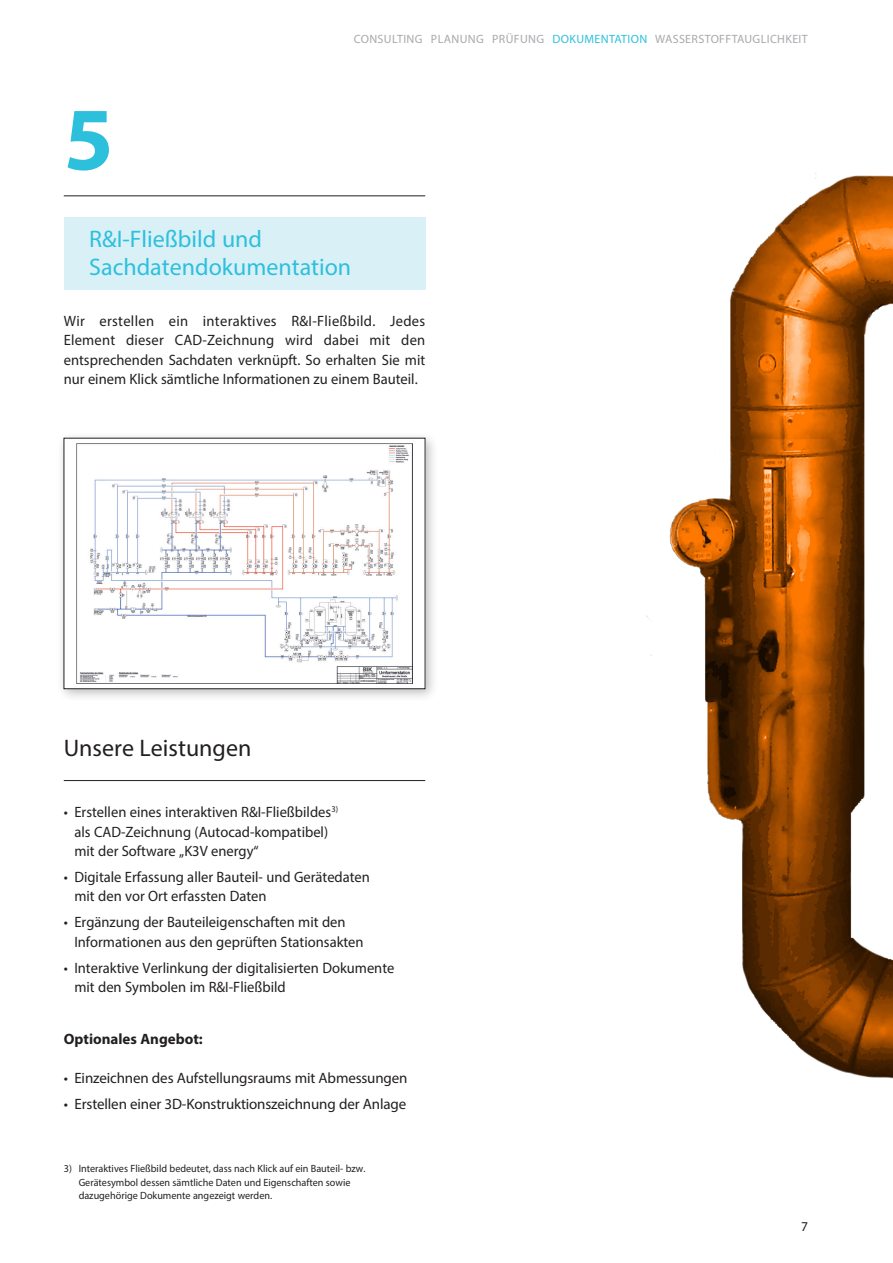
<style>
.page{position:relative;width:893px;height:1263px;background:#fff}
.page>*{position:absolute;margin:0;border:0;box-sizing:border-box;transform-origin:0 0}
.t1{font:700 90px "Myriad Pro";color:#2dc0dc}
.t2{font:24px/28.8px "Myriad Pro";color:#2dc0dc}
.t3{font:24px "Myriad Pro";color:#231f20}
.t4{font:15px/19.5px "Myriad Pro";color:#231f20}
.t5{font:700 15px "Myriad Pro";color:#231f20}
.t6{font:13.5px "Myriad Pro";color:#231f20}
.t7{font:12px "Myriad Pro";letter-spacing:.03em;color:#a8a9ad}
.t8{font:10.5px/13.5px "Myriad Pro";color:#231f20}
.s1{color:#2dc0dc}
</style>
<div class="page">
<div style="left:57px;top:431px;width:382px;height:271px;background:#231f20;opacity:.3"></div>
<div style="left:64px;top:438px;width:361px;height:251px;background:#fff"></div>
<img style="left:76px;top:443px;width:337px;height:240px">
<div style="left:64px;top:217px;width:361px;height:72px;background:#d9f0f7"></div>
<hr style="left:64px;top:196px;width:361px;height:1px;background:#231f20">
<hr style="left:64px;top:780px;width:361px;height:1px;background:#231f20">
<img style="left:646px;top:173px;width:247px;height:906px">
<h1 class="t1" style="left:64px;top:81px;width:51px">5</h1>
<p class="t7" style="left:354px;top:32px;width:456px">CONSULTING PLANUNG PRÜFUNG <span class="s1">DOKUMENTATION</span> WASSERSTOFFTAUGLICHKEIT</p>
<h2 class="t2" style="left:89px;top:224px;width:263px">R&amp;I-Fließbild und<br>Sachdatendokumentation</h2>
<p class="t4" style="left:64px;top:311px;width:363px;text-align:justify">Wir erstellen ein interaktives R&amp;I-Fließbild. Jedes Element dieser CAD-Zeichnung wird dabei mit den entsprechenden Sachdaten verknüpft. So erhalten Sie mit nur einem Klick sämtliche Informationen zu einem Bauteil.</p>
<h2 class="t3" style="left:64px;top:733px;width:189px">Unsere Leistungen</h2>
<p class="t4" style="left:74px;top:802px;width:265px;text-indent:-11px">• Erstellen eines interaktiven R&amp;I-Fließbildes<sup>3) </sup>als CAD-Zeichnung (Autocad-kompatibel) mit der Software „K3V energy“</p>
<p class="t4" style="left:74px;top:867px;width:297px;text-indent:-11px">• Digitale Erfassung aller Bauteil- und Gerätedaten mit den vor Ort erfassten Daten</p>
<p class="t4" style="left:74px;top:912px;width:291px;text-indent:-11px">• Ergänzung der Bauteileigenschaften mit den<br>Informationen aus den geprüften Stationsakten</p>
<p class="t4" style="left:74px;top:958px;width:322px;text-indent:-11px">• Interaktive Verlinkung der digitalisierten Dokumente mit den Symbolen im R&amp;I-Fließbild</p>
<p class="t5" style="left:64px;top:1029px;width:140px">Optionales Angebot:</p>
<p class="t4" style="left:64px;top:1068px;width:345px">• Einzeichnen des Aufstellungsraums mit Abmessungen</p>
<p class="t4" style="left:64px;top:1094px;width:344px">• Erstellen einer 3D-Konstruktionszeichnung der Anlage</p>
<p class="t8" style="left:79px;top:1161px;width:288px;text-indent:-15px">3) Interaktives Fließbild bedeutet, dass nach Klick auf ein Bauteil- bzw.<br>Gerätesymbol dessen sämtliche Daten und Eigenschaften sowie dazugehörige Dokumente angezeigt werden.</p>
<p class="t6" style="left:801px;top:1218px;width:8px">7</p>
</div>
